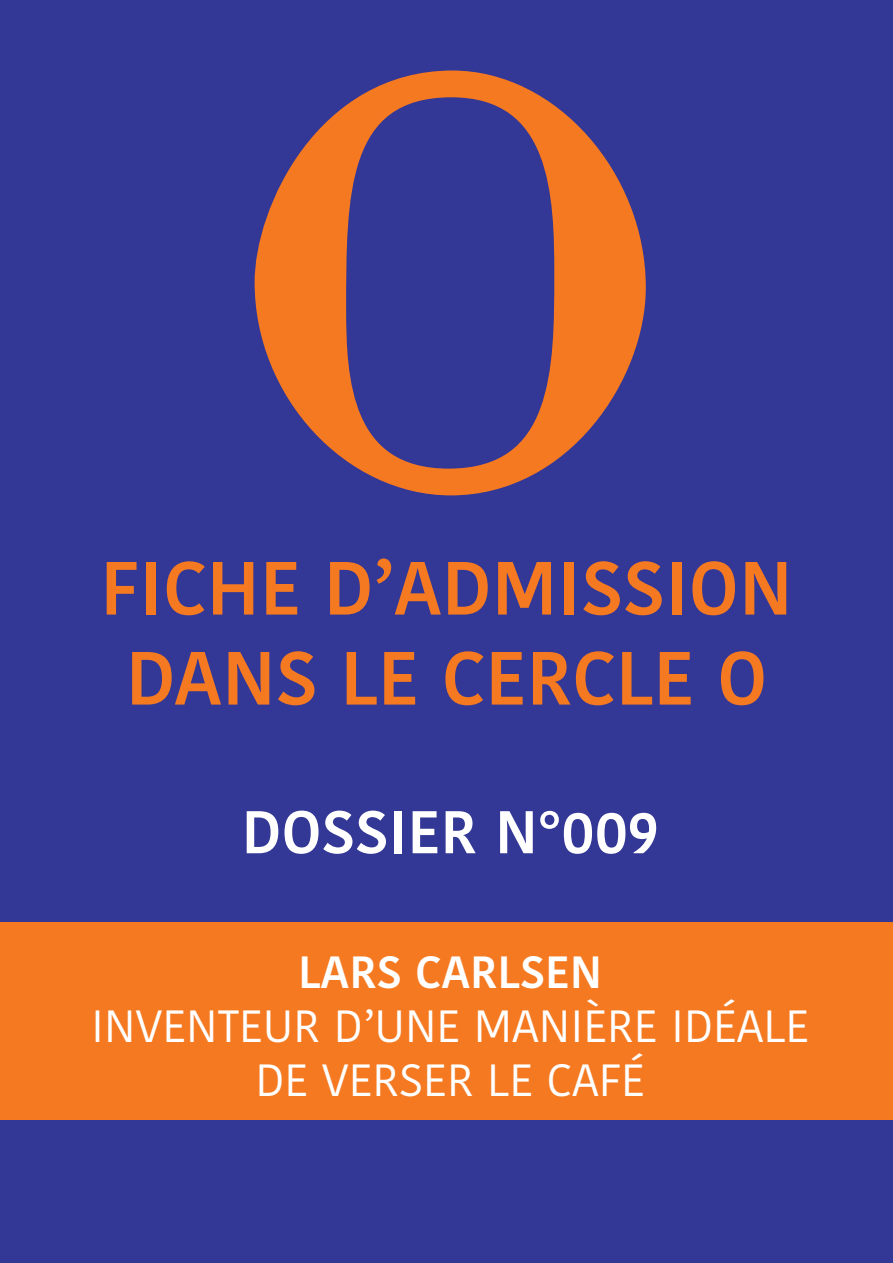
<style>
.page{position:relative;width:893px;height:1263px;background:#333795}
.page>*{position:absolute;margin:0;border:0;box-sizing:border-box;transform-origin:0 0}
.t1{font:600 75px "Kohinoor Telugu";color:#f47921}
.t2{font:600 60px "Kohinoor Telugu";color:#fff}
.t3{font:45px "Kohinoor Telugu";color:#fff}
.t4{font:600 45px "Kohinoor Telugu";color:#fff}
</style>
<div class="page">
<svg style="left:254px;top:70px;width:392px;height:426px"></svg>
<div style="left:0;top:922px;width:893px;height:197px;background:#f47921"></div>
<p class="t1" style="left:100px;top:545px;width:694px">FICHE D’ADMISSION</p>
<p class="t1" style="left:126px;top:635px;width:643px">DANS LE CERCLE O</p>
<p class="t2" style="left:242px;top:797px;width:419px">DOSSIER N°009</p>
<p class="t4" style="left:298px;top:946px;width:306px">LARS CARLSEN</p>
<p class="t3" style="left:91px;top:1000px;width:720px">INVENTEUR D’UNE MANIÈRE IDÉALE</p>
<p class="t3" style="left:256px;top:1054px;width:391px">DE VERSER LE CAFÉ</p>
</div>
